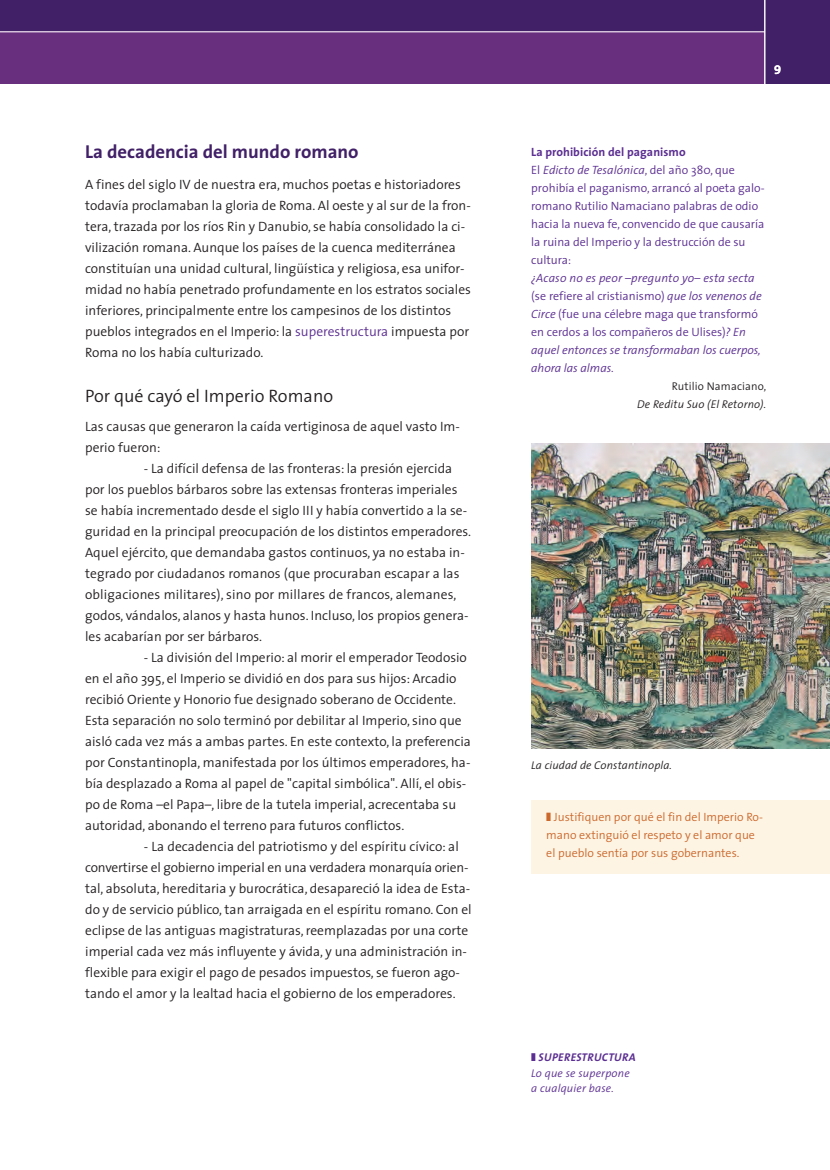
<style>
.page{position:relative;width:830px;height:1170px;background:#fff}
.page>*{position:absolute;margin:0;border:0;box-sizing:border-box;transform-origin:0 0}
.t1{font:700 18.75px "The Sans";color:#412067}
.t2{font:300 18px "The Sans";color:#231f20}
.t3{font:300 13.5px/21px "The Sans";color:#231f20}
.t4{font:12.75px "The Sans Bold Expert";color:#fff}
.t5{font:300 12px/18px "The Sans";color:#5b2e91}
.t6{font:italic 300 12px/18px "The Sans";color:#5b2e91}
.t7{font:300 12px/18px "The Sans";color:#cb692c}
.t8{font:italic 300 11.25px "The Sans";letter-spacing:.01em;color:#231f20}
.t9{font:italic 300 11.25px/15.8px "The Sans";letter-spacing:.02em;color:#5b2e91}
.t10{font:300 11.25px "The Sans";letter-spacing:.01em;color:#231f20}
.s1{color:#5b2e91}
.s2{font-weight:700}
.s3{font-style:italic}
.s4{font-style:normal}
</style>
<div class="page">
<div style="left:0;top:0;width:829px;height:84px;background:#412067"></div>
<div style="left:0;top:31px;width:764px;height:53px;background:#692f7f"></div>
<hr style="left:0;top:31px;width:764px;height:1px;background:#fff">
<img style="left:531px;top:443px;width:298px;height:305px">
<hr style="left:764px;top:0;width:1px;height:84px;background:#fff">
<div style="left:531px;top:800px;width:298px;height:73px;background:#fef4e4"></div>
<h1 class="t1" style="left:85px;top:144px;width:275px">La decadencia del mundo romano</h1>
<p class="t3" style="left:85px;top:176px;width:387px">A fines del siglo IV de nuestra era, muchos poetas e historiadores todavía proclamaban la gloria de Roma. Al oeste y al sur de la fron&shy;tera, trazada por los ríos Rin y Danubio, se había consolidado la ci&shy;vilización romana. Aunque los países de la cuenca mediterránea constituían una unidad cultural, lingüística y religiosa, esa unifor&shy;midad no había penetrado profundamente en los estratos sociales inferiores, principalmente entre los campesinos de los distintos pueblos integrados en el Imperio: la <span class="s1">superestructura</span> impuesta por Roma no los había culturizado.</p>
<h2 class="t2" style="left:85px;top:390px;width:249px">Por qué cayó el Imperio Romano</h2>
<p class="t3" style="left:85px;top:417px;width:376px">Las causas que generaron la caída vertiginosa de aquel vasto Im&shy;perio fueron:</p>
<p class="t3" style="left:85px;top:459px;width:387px;text-indent:59px">- La difícil defensa de las fronteras: la presión ejercida por los pueblos bárbaros sobre las extensas fronteras imperiales se había incrementado desde el siglo III y había convertido a la se&shy;guridad en la principal preocupación de los distintos emperadores.<br>Aquel ejército, que demandaba gastos continuos, ya no estaba in&shy;tegrado por ciudadanos romanos (que procuraban escapar a las obligaciones militares), sino por millares de francos, alemanes, godos, vándalos, alanos y hasta hunos. Incluso, los propios genera&shy;les acabarían por ser bárbaros.</p>
<p class="t3" style="left:85px;top:648px;width:387px;text-indent:59px">- La división del Imperio: al morir el emperador Teodosio en el año 395, el Imperio se dividió en dos para sus hijos: Arcadio recibió Oriente y Honorio fue designado soberano de Occidente.<br>Esta separación no solo terminó por debilitar al Imperio, sino que aisló cada vez más a ambas partes. En este contexto, la preferencia por Constantinopla, manifestada por los últimos emperadores, ha&shy;bía desplazado a Roma al papel de "capital simbólica". Allí, el obis&shy;po de Roma –el Papa–, libre de la tutela imperial, acrecentaba su autoridad, abonando el terreno para futuros conflictos.</p>
<p class="t3" style="left:85px;top:837px;width:388px;text-indent:59px">- La decadencia del patriotismo y del espíritu cívico: al convertirse el gobierno imperial en una verdadera monarquía orien&shy;tal, absoluta, hereditaria y burocrática, desapareció la idea de Esta&shy;do y de servicio público, tan arraigada en el espíritu romano. Con el eclipse de las antiguas magistraturas, reemplazadas por una corte imperial cada vez más influyente y ávida, y una administración in&shy;flexible para exigir el pago de pesados impuestos, se fueron ago&shy;tando el amor y la lealtad hacia el gobierno de los emperadores.</p>
<p class="t4" style="left:774px;top:65px;width:9px">9</p>
<p class="t5" style="left:531px;top:144px;width:235px"><span class="s2">La prohibición del paganismo<br></span>El <span class="s3">Edicto de Tesalónica</span>, del año 380, que prohibía el paganismo, arrancó al poeta galo&shy;romano Rutilio Namaciano palabras de odio hacia la nueva fe, convencido de que causaría la ruina del Imperio y la destrucción de su cultura:</p>
<p class="t6" style="left:531px;top:270px;width:232px">¿Acaso no es peor –pregunto yo– esta secta <span class="s4">(se refiere al cristianismo)</span> que los venenos de Circe <span class="s4">(fue una célebre maga que transformó en cerdos a los compañeros de Ulises)</span>? En aquel entonces se transformaban los cuerpos, ahora las almas.</p>
<p class="t10" style="left:671px;top:382px;width:96px">Rutilio Namaciano,</p>
<p class="t8" style="left:637px;top:400px;width:130px">De Reditu Suo (El Retorno).</p>
<p class="t8" style="left:531px;top:761px;width:142px">La ciudad de Constantinopla.</p>
<p class="t7" style="left:546px;top:809px;width:218px">❚ Justifiquen por qué el fin del Imperio Ro&shy;mano extinguió el respeto y el amor que el pueblo sentía por sus gobernantes.</p>
<p class="t9" style="left:531px;top:1050px;width:106px">❚ <span class="s2">SUPERESTRUCTURA<br></span>Lo que se superpone a cualquier base.</p>
</div>
